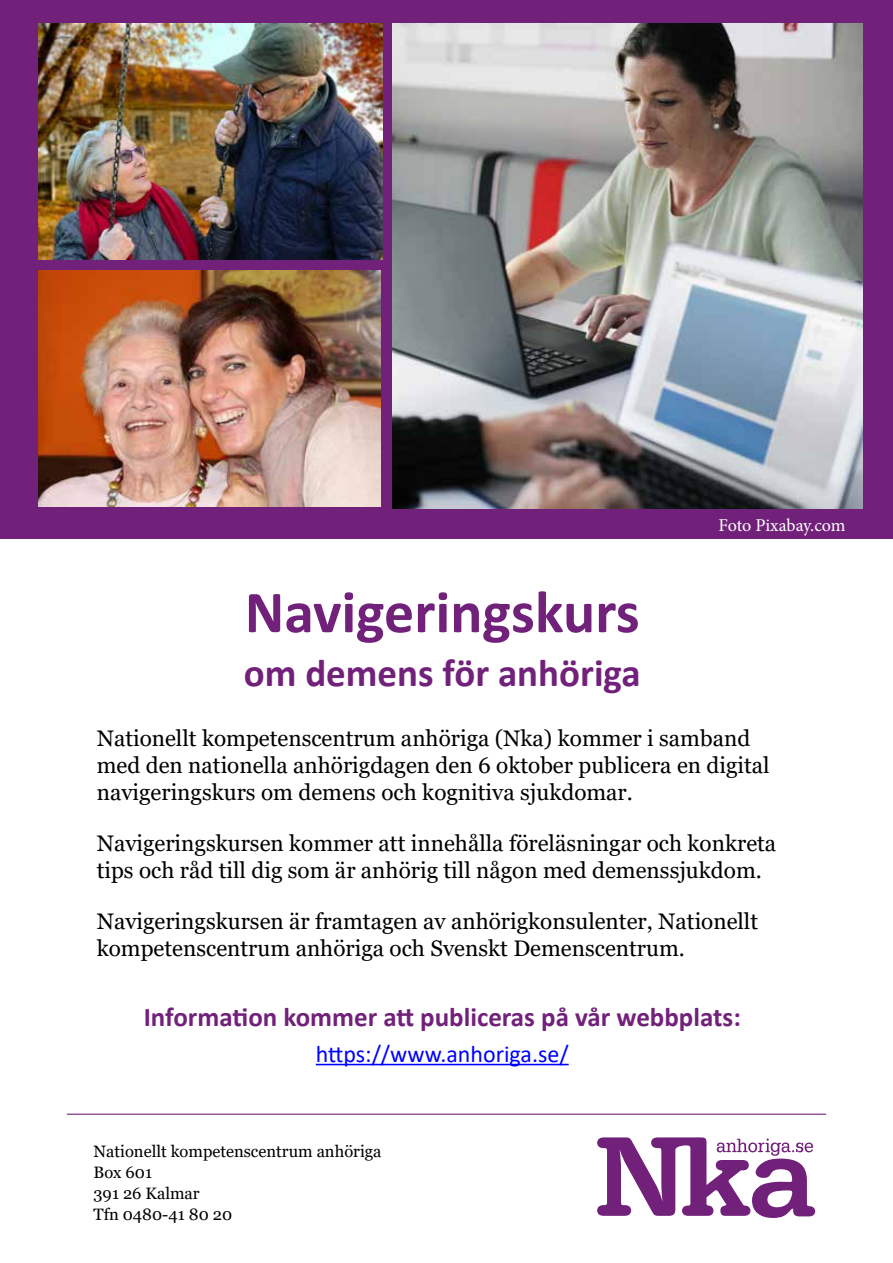
<style>
.page{position:relative;width:893px;height:1263px;background:#fff}
.page>*{position:absolute;margin:0;border:0;box-sizing:border-box;transform-origin:0 0}
.t1{font:700 60px "Calibri";color:#72217b}
.t2{font:700 39px "Calibri";color:#72217b}
.t3{font:700 27px "Calibri";color:#72217b}
.t4{font:24px "Calibri";color:#00f}
.t5{font:22.5px/27px "Georgia";color:#000}
.t6{font:18px "Minion Pro";letter-spacing:-.01em;color:#fff}
.t7{font:16.5px/21px "Georgia";color:#000}
</style>
<div class="page">
<svg style="left:597px;top:1137px;width:218px;height:81px"></svg>
<hr style="left:67px;top:1113px;width:759px;height:2px;background:#72217b">
<div style="left:0;top:0;width:893px;height:539px;background:#72217b"></div>
<hr style="left:316px;top:1064px;width:253px;height:1px;background:#00f">
<img style="left:38px;top:270px;width:343px;height:237px">
<img style="left:392px;top:23px;width:470px;height:485px">
<img style="left:38px;top:23px;width:345px;height:237px">
<h1 class="t1" style="left:245px;top:570px;width:396px">Navigeringskurs</h1>
<h2 class="t2" style="left:244px;top:646px;width:398px">om demens för anhöriga</h2>
<p class="t6" style="left:719px;top:513px;width:129px">Foto Pixabay.com</p>
<p class="t5" style="left:97px;top:725px;width:674px">Nationellt kompetenscentrum anhöriga (Nka) kommer i samband med den nationella anhörigdagen den 6 oktober publicera en digital navigeringskurs om demens och kognitiva sjukdomar.</p>
<p class="t5" style="left:97px;top:830px;width:681px">Navigeringskursen kommer att innehålla föreläsningar och konkreta tips och råd till dig som är anhörig till någon med demenssjukdom.</p>
<p class="t5" style="left:97px;top:908px;width:663px">Navigeringskursen är framtagen av anhörigkonsulenter, Nationellt kompetenscentrum anhöriga och Svenskt Demenscentrum.</p>
<p class="t3" style="left:144px;top:998px;width:599px">Information kommer att publiceras på vår webbplats:</p>
<p class="t4" style="left:316px;top:1037px;width:254px">https://www.anhoriga.se/</p>
<p class="t7" style="left:94px;top:1141px;width:289px">Nationellt kompetenscentrum anhöriga<br>Box 601<br>391 26 Kalmar<br>Tfn 0480-41 80 20</p>
</div>
